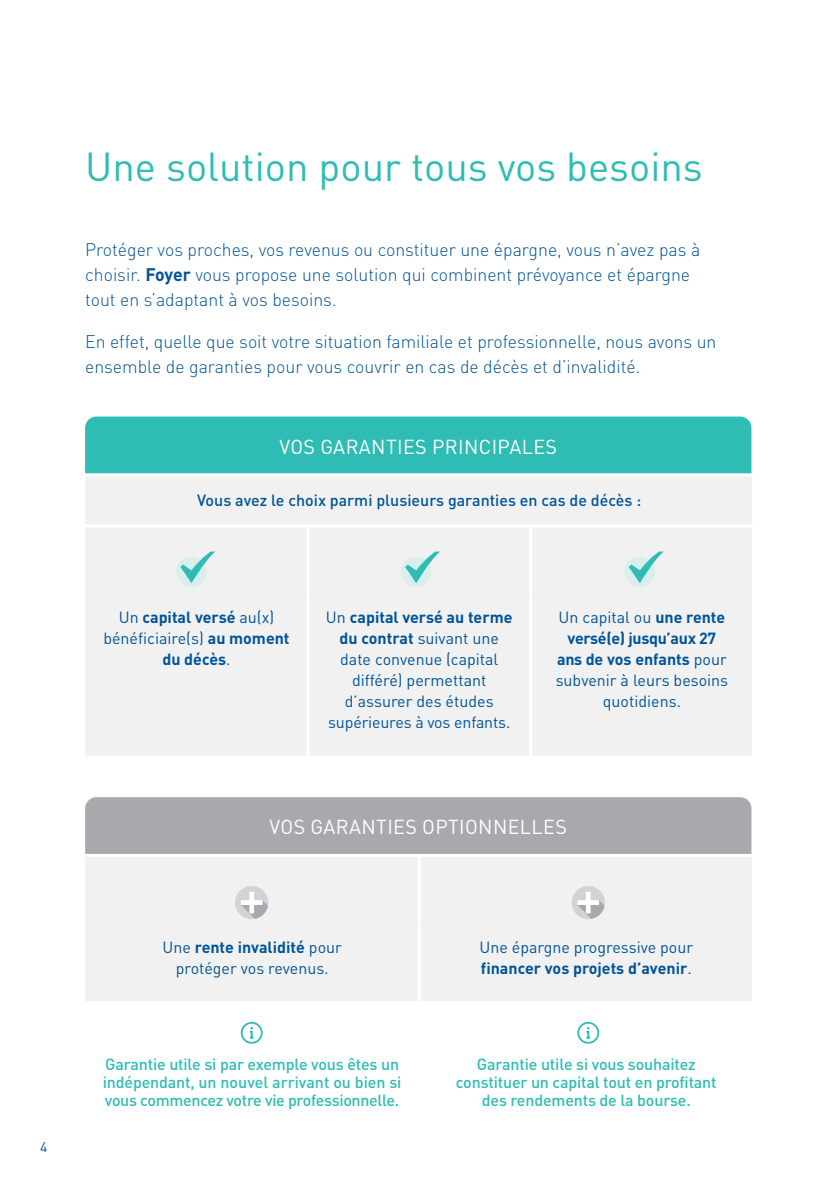
<style>
.page{position:relative;width:840px;height:1191px;background:#fff}
.page>*{position:absolute;margin:0;border:0;box-sizing:border-box;transform-origin:0 0}
.t1{font:40px "DIN Pro";color:#2ebcb4}
.t2{font:20px "DIN Pro";letter-spacing:.02em;color:#fff}
.t3{font:300 18px/25px "DIN Pro";color:#005496}
.t4{font:16px/21px "DIN Pro";color:#005496;text-align:center}
.t5{font:500 16px/18px "DIN Pro";letter-spacing:-.01em;color:#2ebcb4}
.t6{font:500 16px "DIN Pro";color:#005496}
.t7{font:700 16px/21px "DIN Pro";color:#005496;text-align:center}
.t8{font:14px "DIN Pro";color:#005496}
.s1{font-weight:700}
.s2{font-weight:400}
</style>
<div class="page">
<div style="left:85px;top:476px;width:666px;height:279px;background:#f1f1f2"></div>
<hr style="left:85px;top:524px;width:223px;height:3px;background:#fff">
<hr style="left:308px;top:524px;width:222px;height:3px;background:#fff">
<hr style="left:306px;top:527px;width:3px;height:67px;background:#fff">
<hr style="left:530px;top:524px;width:224px;height:3px;background:#fff">
<hr style="left:529px;top:527px;width:3px;height:67px;background:#fff">
<hr style="left:306px;top:594px;width:3px;height:161px;background:#fff">
<hr style="left:529px;top:594px;width:3px;height:161px;background:#fff">
<div style="left:85px;top:416px;width:666px;height:57px;background:#2ebcb4"></div>
<div style="left:176px;top:556px;width:30px;height:31px;background:#d8efec;border-radius:50%"></div>
<svg style="left:180px;top:551px;width:35px;height:32px"></svg>
<div style="left:400px;top:556px;width:31px;height:31px;background:#d8efec;border-radius:50%"></div>
<svg style="left:405px;top:551px;width:35px;height:32px"></svg>
<div style="left:624px;top:556px;width:30px;height:31px;background:#d8efec;border-radius:50%"></div>
<svg style="left:628px;top:551px;width:35px;height:32px"></svg>
<div style="left:85px;top:857px;width:666px;height:144px;background:#f1f1f2"></div>
<hr style="left:417px;top:857px;width:3px;height:66px;background:#fff">
<hr style="left:417px;top:923px;width:3px;height:78px;background:#fff">
<div style="left:85px;top:797px;width:666px;height:57px;background:#a7a9ac"></div>
<div style="left:235px;top:886px;width:33px;height:33px;background:#d1d3d4;border-radius:50%"></div>
<svg style="left:241px;top:891px;width:27px;height:28px"></svg>
<div style="left:571px;top:886px;width:33px;height:33px;background:#d1d3d4;border-radius:50%"></div>
<svg style="left:577px;top:891px;width:27px;height:28px"></svg>
<div style="left:241px;top:1022px;width:21px;height:21px;border:2px solid #2ebcb4;border-radius:50%"></div>
<svg style="left:249px;top:1027px;width:4px;height:11px"></svg>
<div style="left:577px;top:1022px;width:22px;height:21px;border:2px solid #2ebcb4;border-radius:50%"></div>
<svg style="left:586px;top:1027px;width:4px;height:11px"></svg>
<h1 class="t1" style="left:85px;top:135px;width:618px">Une solution pour tous vos besoins</h1>
<p class="t3" style="left:85px;top:235px;width:616px">Protéger vos proches, vos revenus ou constituer une épargne, vous n’avez pas à choisir. <span class="s1">Foyer</span> vous propose une solution qui combinent prévoyance et épargne tout en s’adaptant à vos besoins.</p>
<p class="t3" style="left:85px;top:327px;width:632px">En effet, quelle que soit votre situation familiale et professionnelle, nous avons un ensemble de garanties pour vous couvrir en cas de décès et d’invalidité.</p>
<p class="t2" style="left:279px;top:431px;width:279px">VOS GARANTIES PRINCIPALES</p>
<p class="t6" style="left:197px;top:487px;width:445px">Vous avez le choix parmi plusieurs garanties en cas de décès :</p>
<p class="t7" style="left:103px;top:605px;width:187px"><span class="s2">Un</span> capital versé <span class="s2">au(x) bénéficiaire(s)</span> au moment du décès<span class="s2">.</span></p>
<p class="t4" style="left:326px;top:605px;width:188px">Un <span class="s1">capital versé au terme du contrat</span> suivant une date convenue (capital différé) permettant d’assurer des études supérieures à vos enfants.</p>
<p class="t4" style="left:555px;top:605px;width:174px">Un capital ou <span class="s1">une rente versé(e) jusqu’aux 27 ans de vos enfants</span> pour subvenir à leurs besoins quotidiens.</p>
<p class="t2" style="left:269px;top:811px;width:298px">VOS GARANTIES OPTIONNELLES</p>
<p class="t8" style="left:40px;top:1136px;width:9px">4</p>
<p class="t4" style="left:162px;top:934px;width:181px">Une <span class="s1">rente invalidité</span> pour protéger vos revenus.</p>
<p class="t4" style="left:479px;top:934px;width:215px;text-align:left">Une épargne progressive pour <span class="s1">financer vos projets d’avenir</span>.</p>
<p class="t5" style="left:103px;top:1053px;width:300px">Garantie utile si par exemple vous êtes un indépendant, un nouvel arrivant ou bien si vous commencez votre vie professionnelle.</p>
<p class="t5" style="left:455px;top:1053px;width:262px;text-align:center">Garantie utile si vous souhaitez constituer un capital tout en profitant des rendements de la bourse.</p>
</div>
